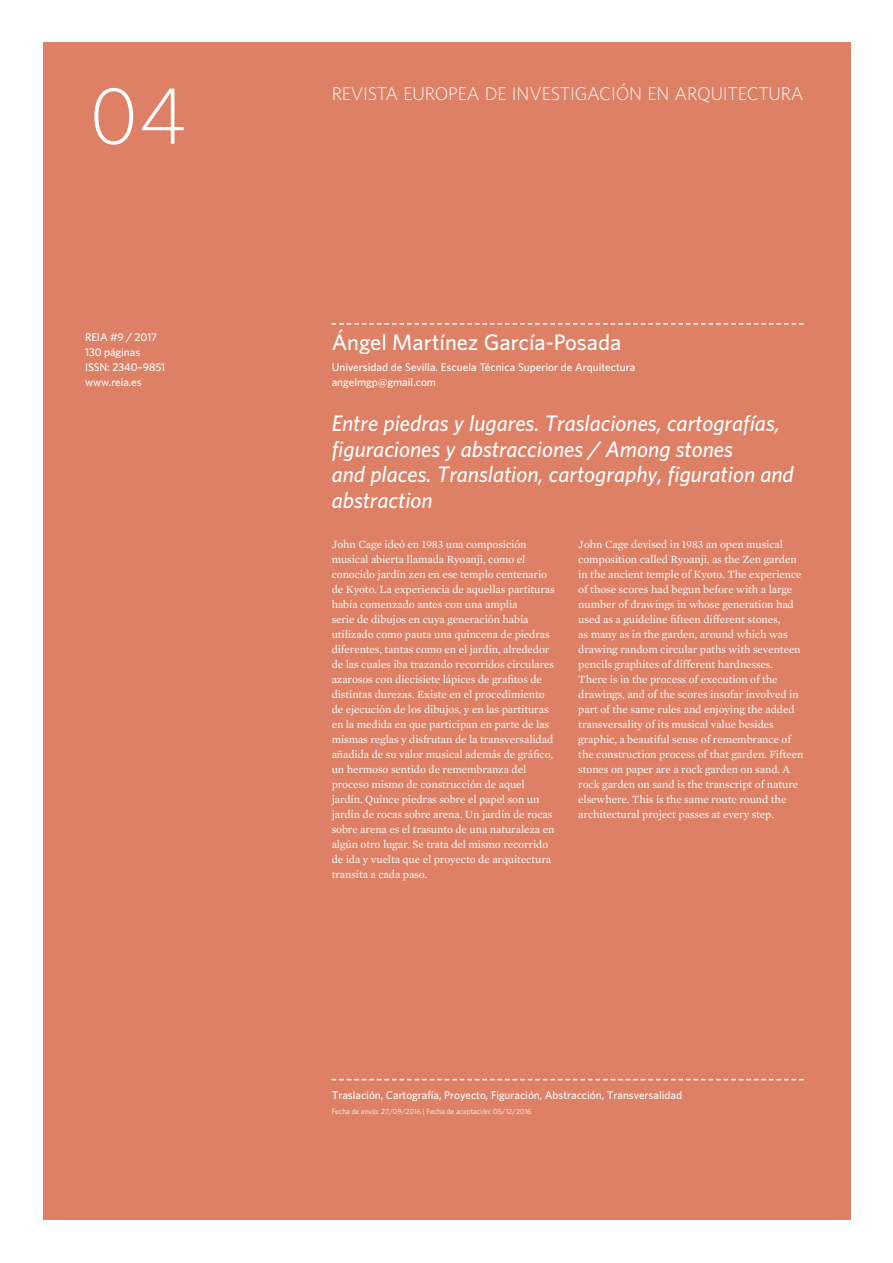
<style>
.page{position:relative;width:893px;height:1263px;background:#fff}
.page>*{position:absolute;margin:0;border:0;box-sizing:border-box;transform-origin:0 0}
.t1{font:300 81px "Whitney";color:#fff}
.t2{font:italic 500 22.5px/25.5px "Whitney";color:#fff}
.t3{font:500 22.5px "Whitney";color:#fff}
.t4{font:300 18.3px "Whitney";letter-spacing:-.01em;color:#fff}
.t5{font:11.25px/15px "Mercury Text G1";letter-spacing:-.01em;color:#fff}
.t6{font:500 11.25px/15px "Whitney";letter-spacing:-.005em;color:#fff}
.t7{font:7.5px "Whitney";letter-spacing:-.005em;color:#fff}
</style>
<div class="page">
<div style="left:43px;top:43px;width:807px;height:1177px;background:#de8065"></div>
<svg style="left:332px;top:323px;width:472px;height:2px"></svg>
<svg style="left:332px;top:1079px;width:472px;height:1px"></svg>
<h1 class="t1" style="left:89px;top:61px;width:99px">04</h1>
<p class="t6" style="left:85px;top:329px;width:82px">REIA #9 / 2017<br>130 páginas<br>ISSN: 2340–9851 www.reia.es</p>
<h3 class="t4" style="left:332px;top:81px;width:473px">REVISTA EUROPEA DE INVESTIGACIÓN EN ARQUITECTURA</h3>
<h2 class="t3" style="left:332px;top:327px;width:291px">Ángel Martínez García-Posada</h2>
<p class="t6" style="left:332px;top:359px;width:305px">Universidad de Sevilla. Escuela Técnica Superior de Arquitectura angelmgp@gmail.com</p>
<h2 class="t2" style="left:332px;top:410px;width:464px">Entre piedras y lugares. Traslaciones, cartografías, figuraciones y abstracciones / Among stones<br>and places. Translation, cartography, figuration and abstraction</h2>
<p class="t5" style="left:332px;top:537px;width:225px">John Cage ideó en 1983 una composición musical abierta llamada Ryoanji, como el conocido jardín zen en ese templo centenario de Kyoto. La experiencia de aquellas partituras había comenzado antes con una amplia<br>serie de dibujos en cuya generación había utilizado como pauta una quincena de piedras diferentes, tantas como en el jardín, alrededor de las cuales iba trazando recorridos circulares azarosos con diecisiete lápices de grafitos de distintas durezas. Existe en el procedimiento de ejecución de los dibujos, y en las partituras en la medida en que participan en parte de las mismas reglas y disfrutan de la transversalidad añadida de su valor musical además de gráfico, un hermoso sentido de remembranza del proceso mismo de construcción de aquel jardín. Quince piedras sobre el papel son un jardín de rocas sobre arena. Un jardín de rocas sobre arena es el trasunto de una naturaleza en algún otro lugar. Se trata del mismo recorrido de ida y vuelta que el proyecto de arquitectura transita a cada paso.</p>
<p class="t5" style="left:578px;top:537px;width:227px">John Cage devised in 1983 an open musical composition called Ryoanji, as the Zen garden in the ancient temple of Kyoto. The experience of those scores had begun before with a large number of drawings in whose generation had used as a guideline fifteen different stones,<br>as many as in the garden, around which was drawing random circular paths with seventeen pencils graphites of different hardnesses.<br>There is in the process of execution of the drawings, and of the scores insofar involved in part of the same rules and enjoying the added transversality of its musical value besides graphic, a beautiful sense of remembrance of the construction process of that garden. Fifteen stones on paper are a rock garden on sand. A rock garden on sand is the transcript of nature elsewhere. This is the same route round the architectural project passes at every step.</p>
<p class="t6" style="left:332px;top:1087px;width:352px">Traslación, Cartografía, Proyecto, Figuración, Abstracción, Transversalidad</p>
<p class="t7" style="left:332px;top:1106px;width:201px">Fecha de envío: 27/09/2016 | Fecha de aceptación: 05/12/2016</p>
</div>
